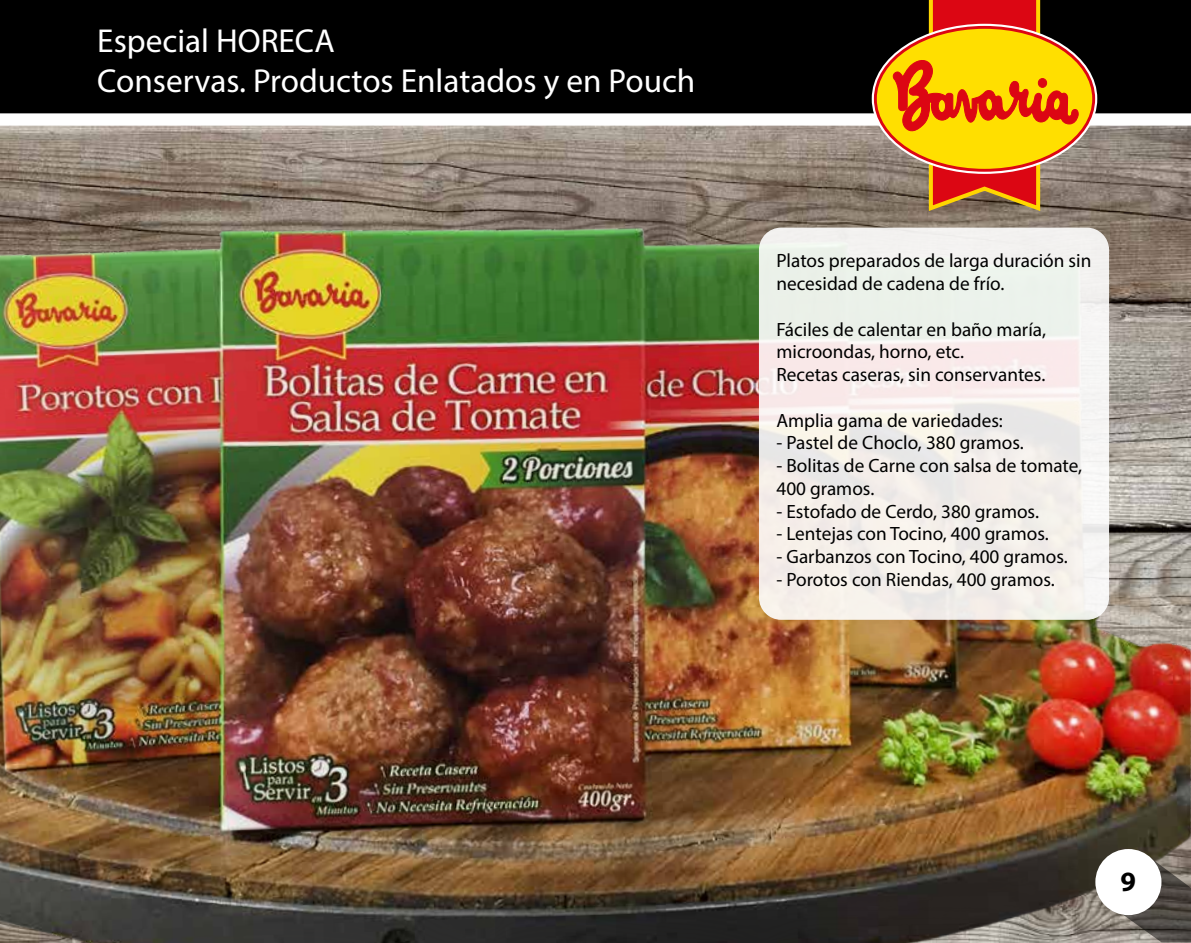
<style>
.page{position:relative;width:1191px;height:943px;background:#fff}
.page>*{position:absolute;margin:0;border:0;box-sizing:border-box;transform-origin:0 0}
.t1{font:33.25px/39.9px "Myriad Pro";color:#fff}
.t2{font:700 28px "Myriad Pro";color:#000}
.t3{font:19.25px/22.8px "Myriad Pro";color:#000}
</style>
<div class="page">
<img style="left:0;top:126px;width:1191px;height:817px">
<img style="left:0;top:182px;width:1190px;height:761px">
<div style="left:759px;top:228px;width:350px;height:392px;background:linear-gradient(to right,#f2eee9,#f3f1ee);border-radius:22px"></div>
<svg style="left:1105px;top:853px;width:86px;height:89px;background:#67615a"></svg>
<div style="left:1095px;top:849px;width:66px;height:66px;background:#fff;border-radius:50%"></div>
<div style="left:0;top:0;width:1191px;height:119px;background:#000"></div>
<div style="left:0;top:113px;width:1191px;height:13px;background:#fff"></div>
<svg style="left:875px;top:27px;width:218px;height:143px;background:#fac202"></svg>
<svg style="left:893px;top:0;width:185px;height:214px;background:#ce811a"></svg>
<h1 class="t1" style="left:97px;top:20px;width:599px">Especial HORECA<br>Conservas. Productos Enlatados y en Pouch</h1>
<p class="t3" style="left:776px;top:249px;width:316px">Platos preparados de larga duración sin necesidad de cadena de frío.</p>
<p class="t3" style="left:776px;top:317px;width:271px">Fáciles de calentar en baño maría, microondas, horno, etc.<br>Recetas caseras, sin conservantes.</p>
<p class="t3" style="left:776px;top:408px;width:228px">Amplia gama de variedades:</p>
<p class="t3" style="left:776px;top:431px;width:249px">- Pastel de Choclo, 380 gramos.</p>
<p class="t3" style="left:776px;top:454px;width:307px">- Bolitas de Carne con salsa de tomate,<br>400 gramos.</p>
<p class="t3" style="left:776px;top:499px;width:264px">- Estofado de Cerdo, 380 gramos.</p>
<p class="t3" style="left:776px;top:522px;width:274px">- Lentejas con Tocino, 400 gramos.</p>
<p class="t3" style="left:776px;top:545px;width:293px">- Garbanzos con Tocino, 400 gramos.</p>
<p class="t3" style="left:776px;top:568px;width:280px">- Porotos con Riendas, 400 gramos.</p>
<h2 class="t2" style="left:1120px;top:863px;width:17px">9</h2>
</div>
